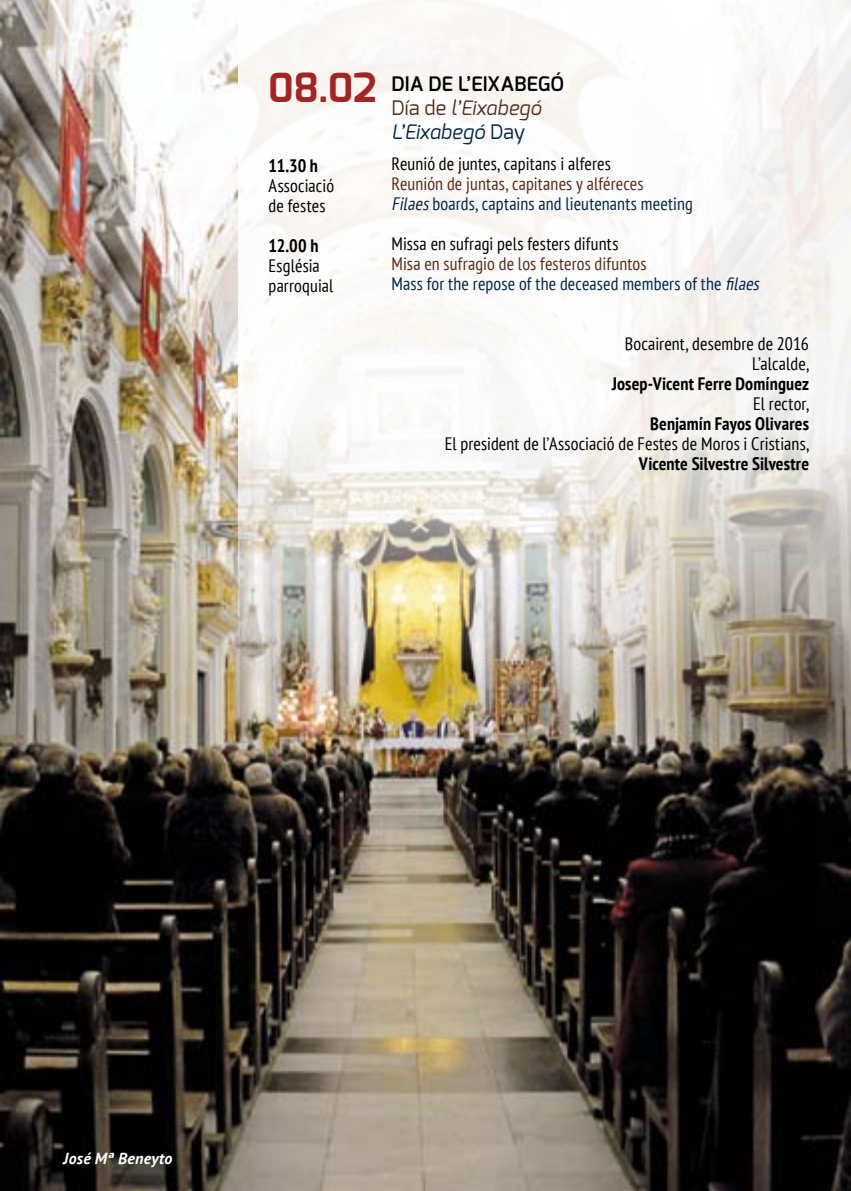
<style>
.page{position:relative;width:851px;height:1191px;background:#fff}
.page>*{position:absolute;margin:0;border:0;box-sizing:border-box;transform-origin:0 0}
.t1{font:700 40px "Exo";color:#a32523}
.t2{font:600 20px/24px "Exo";letter-spacing:.01em;color:#000}
.t3{font:condensed 18px/20px "PT Sans";letter-spacing:.01em;color:#000}
.t4{font:condensed 18px/20px "PT Sans";letter-spacing:.01em;color:#002548}
.t5{font:700 condensed 18px "PT Sans";letter-spacing:.005em;color:#000}
.t6{font:italic 700 16px "PT Sans";letter-spacing:.015em;color:#fff}
.s1{font-weight:400;color:#552c1a}
.s2{font-weight:400;font-style:italic;color:#552c1a}
.s3{font-weight:400;font-style:italic;color:#002548}
.s4{font-weight:400;color:#002548}
.s5{color:#552c1a}
.s6{font-style:italic}
</style>
<div class="page">
<img style="left:0;top:1px;width:850px;height:1190px">
<svg style="left:238px;top:1px;width:612px;height:683px"></svg>
<h1 class="t1" style="left:268px;top:62px;width:110px">08.02</h1>
<p class="t5" style="left:268px;top:156px;width:51px">11.30 h</p>
<p class="t3" style="left:268px;top:177px;width:67px">Associació de festes</p>
<p class="t5" style="left:268px;top:236px;width:51px">12.00 h</p>
<p class="t3" style="left:268px;top:257px;width:66px">Església parroquial</p>
<p class="t2" style="left:391px;top:71px;width:174px">DIA DE L’EIXABEGÓ<br><span class="s1">Día de</span> <span class="s2">l’Eixabegó<br></span><span class="s3">L’Eixabegó</span> <span class="s4">Day</span></p>
<p class="t3" style="left:391px;top:154px;width:221px">Reunió de juntes, capitans i alferes</p>
<p class="t4" style="left:391px;top:174px;width:303px"><span class="s5">Reunión de juntas, capitanes y alféreces<br></span><span class="s6">Filaes</span>boards, captains and lieutenants meeting</p>
<p class="t3" style="left:391px;top:234px;width:228px">Missa en sufragi pels festers difunts</p>
<p class="t4" style="left:391px;top:254px;width:372px"><span class="s5">Misa en sufragio de los festeros difuntos<br></span>Mass for the repose of the deceased members of the <span class="s6">filaes</span></p>
<p class="t3" style="left:624px;top:334px;width:186px;text-align:right">Bocairent, desembre de 2016<br>L’alcalde,</p>
<p class="t5" style="left:611px;top:374px;width:199px">Josep-Vicent Ferre Domínguez</p>
<p class="t3" style="left:753px;top:394px;width:57px">El rector,</p>
<p class="t5" style="left:650px;top:414px;width:160px">Benjamín Fayos Olivares</p>
<p class="t3" style="left:444px;top:434px;width:366px">El president de l’Associació de Festes de Moros i Cristians,</p>
<p class="t5" style="left:638px;top:454px;width:171px">Vicente Silvestre Silvestre</p>
<p class="t6" style="left:63px;top:1150px;width:111px">José Mª Beneyto</p>
</div>
